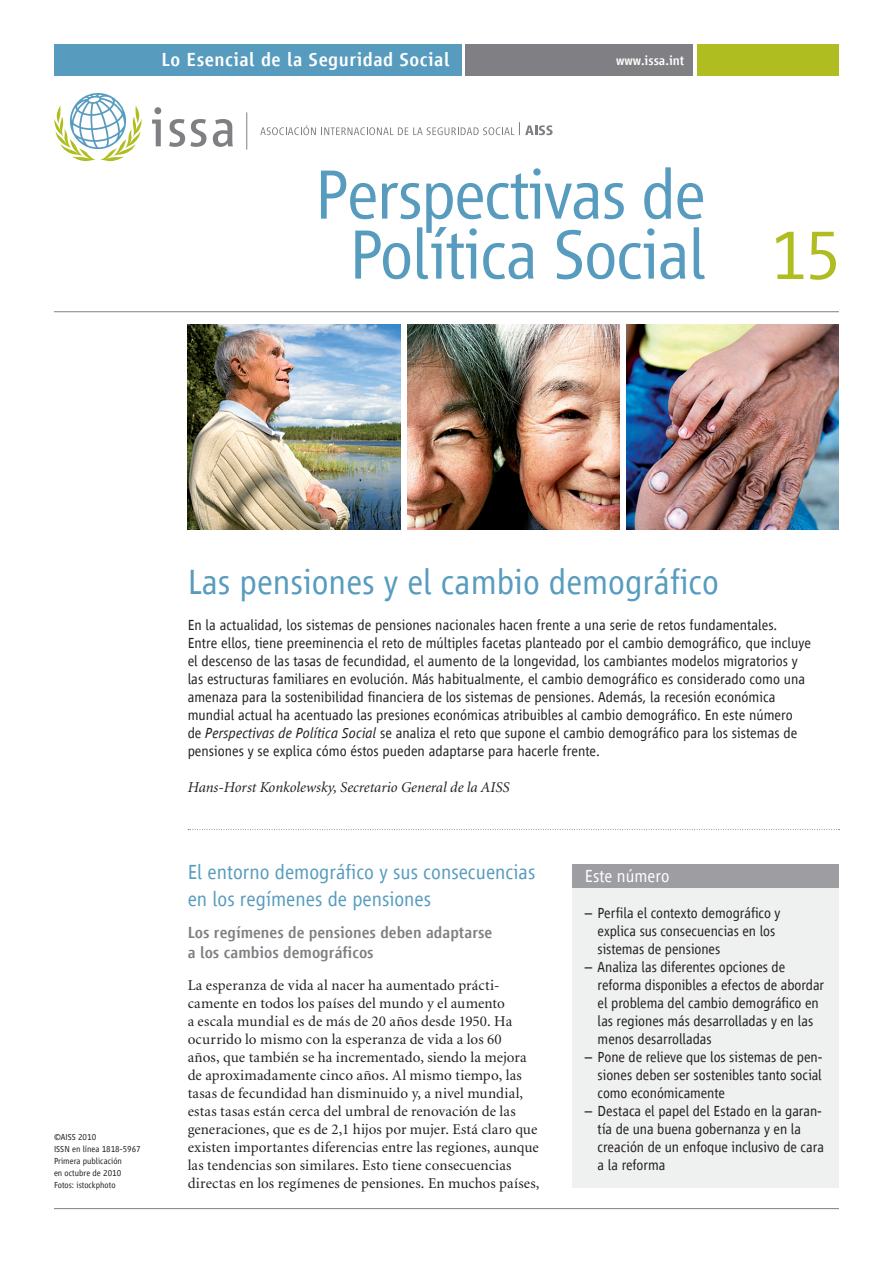
<style>
.page{position:relative;width:893px;height:1263px;background:#fff}
.page>*{position:absolute;margin:0;border:0;box-sizing:border-box;transform-origin:0 0}
.Titre{font:300 72px/60px "Vialog LT Com";letter-spacing:-.025em;color:#579cbe;text-align:center}
.Titre___Numéro{font:300 72px "Vialog LT Com";color:#b0bd21}
.Chapo_-_titre{font:300 36px "Vialog LT Com";color:#579cbe}
.Txt_-_titre{font:300 21px/27px "Vialog LT Com";color:#579cbe}
.En-tête{font:500 19.5px "Vialog LT Com";letter-spacing:.025em;color:#fff}
.Box_-_titre{font:300 18px "Vialog LT Com";color:#fff}
.Txt_-_ss-titre{font:500 16.5px/19.5px "Vialog LT Com";color:#807f83}
.Chapo_-_txt_courant{font:300 15px/18px "Vialog LT Com";color:#231f20}
.Txt_-_txt_courant{font:15px/18px "Minion";letter-spacing:.005em;color:#231f20}
.Box_-_txt_bullet{font:300 15px/18px "Vialog LT Com";letter-spacing:-.005em;color:#231f20}
.Box_-_titre-2{font:300 15px/18px "Vialog LT Com";letter-spacing:-.005em;color:#231f20}
.Chapo_-_signature{font:italic 15px "Minion";color:#231f20}
.t1{font:500 13.5px "Vialog LT Com";color:#fff}
.t2{font:300 9px/12px "Vialog LT Com";color:#231f20}
.s1{font-style:italic}
</style>
<div class="page">
<hr style="left:54px;top:311px;width:785px;height:1px;background:#807f83">
<hr style="left:54px;top:1208px;width:785px;height:1px;background:#807f83">
<div style="left:697px;top:44px;width:142px;height:32px;background:#b0bd21"></div>
<div style="left:466px;top:44px;width:227px;height:32px;background:#807f83"></div>
<div style="left:54px;top:44px;width:407px;height:32px;background:#579cbe"></div>
<div style="left:572px;top:889px;width:266px;height:299px;background:#eff0f0"></div>
<div style="left:572px;top:864px;width:267px;height:24px;background:#9e9da1"></div>
<svg style="left:188px;top:829px;width:652px;height:1px"></svg>
<svg style="left:54px;top:93px;width:88px;height:68px"></svg>
<svg style="left:152px;top:107px;width:81px;height:40px"></svg>
<svg style="left:260px;top:122px;width:293px;height:13px"></svg>
<hr style="left:246px;top:112px;width:1px;height:38px;background:#807f83">
<img style="left:626px;top:324px;width:213px;height:205px">
<img style="left:188px;top:324px;width:212px;height:205px">
<img style="left:407px;top:324px;width:213px;height:205px">
<p class="En-tête" style="left:162px;top:49px;width:290px">Lo Esencial de la Seguridad Social</p>
<p class="t1" style="left:616px;top:53px;width:70px">www.issa.int</p>
<p class="Titre" style="left:315px;top:165px;width:393px">Perspectivas de<br>Política Social</p>
<p class="Titre___Numéro" style="left:770px;top:215px;width:73px">15</p>
<p class="t2" style="left:54px;top:1131px;width:44px">©AISS 2010</p>
<p class="t2" style="left:54px;top:1143px;width:88px">ISSN en línea 1818-5967</p>
<p class="t2" style="left:54px;top:1155px;width:69px">Primera publicación en octubre de 2010</p>
<p class="t2" style="left:54px;top:1179px;width:63px">Fotos: istockphoto</p>
<p class="Chapo_-_titre" style="left:188px;top:562px;width:533px">Las pensiones y el cambio demográfico</p>
<p class="Chapo_-_txt_courant" style="left:188px;top:616px;width:625px">En la actualidad, los sistemas de pensiones nacionales hacen frente a una serie de retos fundamentales.<br>Entre ellos, tiene preeminencia el reto de múltiples facetas planteado por el cambio demográfico, que incluye el descenso de las tasas de fecundidad, el aumento de la longevidad, los cambiantes modelos migratorios y las estructuras familiares en evolución. Más habitualmente, el cambio demográfico es considerado como una amenaza para la sostenibilidad financiera de los sistemas de pensiones. Además, la recesión económica mundial actual ha acentuado las presiones económicas atribuibles al cambio demográfico. En este número<br>de <span class="s1">Perspectivas de Política Social</span> se analiza el reto que supone el cambio demográfico para los sistemas de pensiones y se explica cómo éstos pueden adaptarse para hacerle frente.</p>
<p class="Chapo_-_signature" style="left:188px;top:780px;width:324px">Hans-Horst Konkolewsky, Secretario General de la AISS</p>
<p class="Txt_-_titre" style="left:188px;top:858px;width:349px">El entorno demográfico y sus consecuencias en los regímenes de pensiones</p>
<p class="Txt_-_ss-titre" style="left:188px;top:923px;width:306px">Los regímenes de pensiones deben adaptarse a los cambios demográficos</p>
<p class="Txt_-_txt_courant" style="left:188px;top:977px;width:353px">La esperanza de vida al nacer ha aumentado prácti&shy;camente en todos los países del mundo y el aumento<br>a escala mundial es de más de 20 años desde 1950. Ha ocurrido lo mismo con la esperanza de vida a los 60<br>años, que también se ha incrementado, siendo la mejora de aproximadamente cinco años. Al mismo tiempo, las tasas de fecundidad han disminuido y, a nivel mundial, estas tasas están cerca del umbral de renovación de las generaciones, que es de 2,1 hijos por mujer. Está claro que existen importantes diferencias entre las regiones, aunque las tendencias son similares. Esto tiene consecuencias directas en los regímenes de pensiones. En muchos países,</p>
<p class="Box_-_titre" style="left:585px;top:866px;width:86px">Este número</p>
<p class="Box_-_titre-2" style="left:597px;top:904px;width:185px;text-indent:-13px">– Perfila el contexto demográfico y explica sus consecuencias en los sistemas de pensiones</p>
<p class="Box_-_txt_bullet" style="left:598px;top:958px;width:228px;text-indent:-13px">– Analiza las diferentes opciones de reforma disponibles a efectos de abordar el problema del cambio demográfico en las regiones más desarrolladas y en las menos desarrolladas</p>
<p class="Box_-_txt_bullet" style="left:598px;top:1048px;width:226px;text-align:justify;text-indent:-13px">– Pone de relieve que los sistemas de pen&shy;siones deben ser sostenibles tanto social como económicamente</p>
<p class="Box_-_txt_bullet" style="left:598px;top:1102px;width:228px;text-indent:-13px">– Destaca el papel del Estado en la garan&shy;tía de una buena gobernanza y en la creación de un enfoque inclusivo de cara a la reforma</p>
</div>
